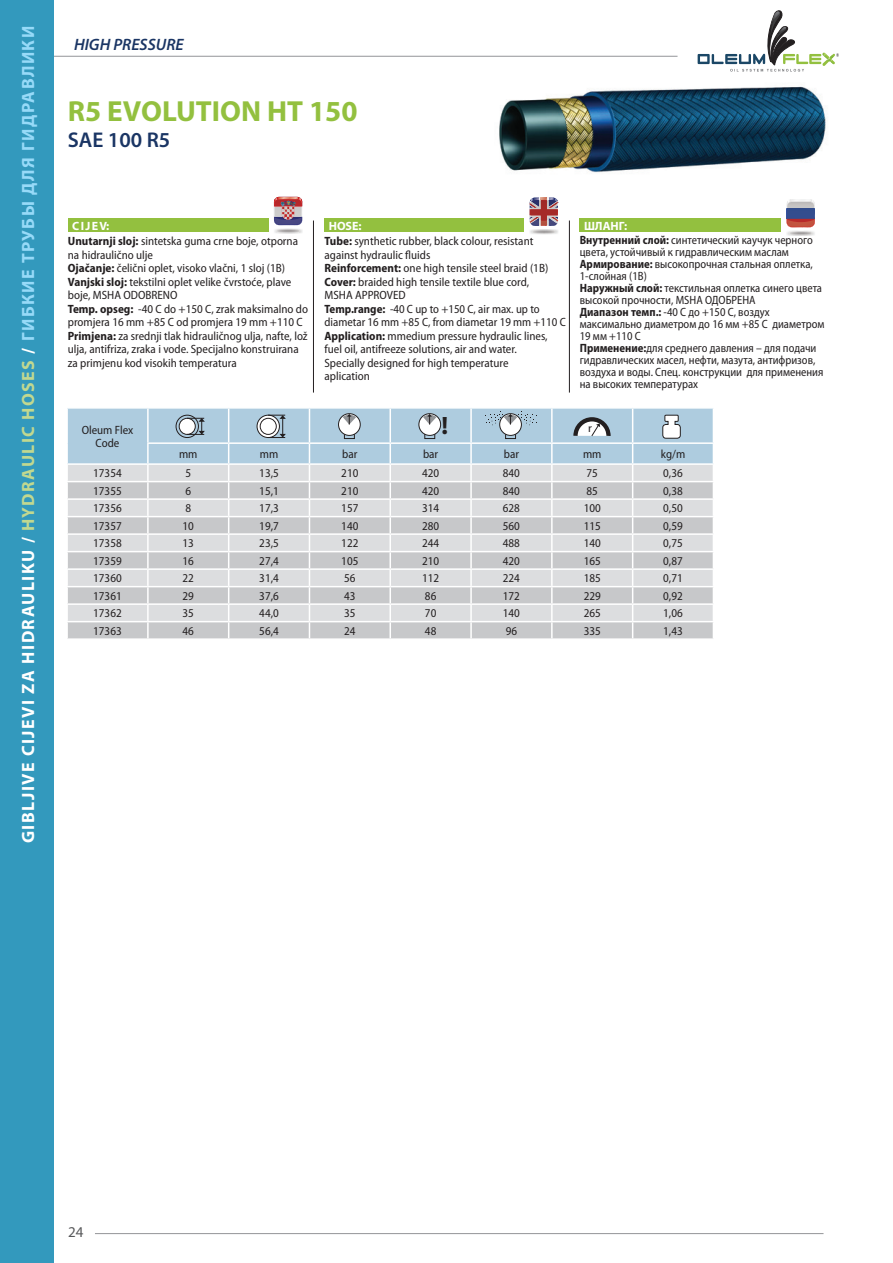
<style>
.page{position:relative;width:893px;height:1263px;background:#fff}
.page>*{position:absolute;margin:0;border:0;box-sizing:border-box;transform-origin:0 0}
.t1{font:700 29.1px "Myriad Pro";color:#93c03f}
.t2{font:700 25.2px "Myriad Pro";color:#231f20}
.t3{font:600 21.3px "Myriad Pro";color:#1a3564}
.t4{font:700 17.85px "Myriad Pro";letter-spacing:.08em;color:#fff}
.t5{font:italic 600 16.5px "Myriad Pro";color:#1a3564}
.t6{font:15px "Myriad Pro";color:#57585a}
.t7{font:semi-condensed 12px/13.5px "Myriad Pro";color:#231f20}
.t8{font:semi-condensed 12px/12px "Myriad Pro";color:#231f20;scale:.96 1}
.t9{font:700 12px "Myriad Pro";color:#fff}
.t10{font:11.7px "Myriad Pro";color:#231f20}
.s1{color:#c1d890}
.s2{color:#97daf8}
.s3{font-weight:700}
</style>
<div class="page">
<div style="left:0;top:0;width:54px;height:1263px;background:#3399bd"></div>
<svg style="left:698px;top:11px;width:141px;height:61px"></svg>
<hr style="left:54px;top:56px;width:623px;height:1px;background:#939598">
<hr style="left:95px;top:1233px;width:728px;height:1px;background:#939598">
<div style="left:68px;top:218px;width:200px;height:14px;background:#93c03f"></div>
<img style="left:274px;top:228px;width:28px;height:6px">
<img style="left:277px;top:229px;width:22px;height:4px">
<svg style="left:274px;top:197px;width:29px;height:29px"></svg>
<img style="left:275px;top:197px;width:21px;height:17px">
<hr style="left:313px;top:221px;width:1px;height:172px;background:#231f20">
<hr style="left:569px;top:221px;width:1px;height:172px;background:#231f20">
<div style="left:324px;top:218px;width:200px;height:14px;background:#93c03f"></div>
<img style="left:530px;top:229px;width:28px;height:5px">
<img style="left:533px;top:230px;width:22px;height:3px">
<svg style="left:530px;top:198px;width:29px;height:28px"></svg>
<div style="left:579px;top:218px;width:201px;height:14px;background:#93c03f"></div>
<img style="left:787px;top:231px;width:28px;height:5px">
<img style="left:790px;top:232px;width:22px;height:3px">
<svg style="left:786px;top:199px;width:29px;height:29px"></svg>
<svg style="left:67px;top:408px;width:646px;height:230px"></svg>
<img style="left:499px;top:86px;width:327px;height:87px">
<h3 class="t4" style="left:17px;top:843px;width:819px;rotate:-90deg">GIBLJIVE CIJEVI ZA HIDRAULIKU / <span class="s1">HYDRAULIC HOSES</span> / <span class="s2">ГИБКИЕ ТРУБЫ ДЛЯ ГИДРАВЛИКИ</span></h3>
<p class="t5" style="left:74px;top:34px;width:111px">HIGH PRESSURE</p>
<p class="t1" style="left:68px;top:92px;width:291px">R5 EVOLUTION HT 150</p>
<p class="t3" style="left:68px;top:127px;width:104px">SAE 100 R5</p>
<p class="t9" style="left:72px;top:218px;width:39px">C I J E V:</p>
<p class="t7" style="left:68px;top:235px;width:232px"><span class="s3">Unutarnji sloj:</span> sintetska guma crne boje, otporna na hidraulično ulje</p>
<p class="t7" style="left:68px;top:262px;width:219px"><span class="s3">Ojačanje:</span> čelični oplet, visoko vlačni, 1 sloj (1B)</p>
<p class="t7" style="left:68px;top:275px;width:225px"><span class="s3">Vanjski sloj:</span> tekstilni oplet velike čvrstoće, plave boje, MSHA ODOBRENO</p>
<p class="t7" style="left:68px;top:302px;width:242px"><span class="s3">Temp. opseg:</span> -40 C do +150 C, zrak maksimalno do promjera 16 mm +85 C od promjera 19 mm +110 C</p>
<p class="t7" style="left:68px;top:329px;width:241px"><span class="s3">Primjena:</span> za srednji tlak hidrauličnog ulja, nafte, lož ulja, antifriza, zraka i vode. Specijalno konstruirana za primjenu kod visokih temperatura</p>
<p class="t9" style="left:329px;top:218px;width:34px">HOSE:</p>
<p class="t7" style="left:324px;top:235px;width:210px"><span class="s3">Tube:</span> synthetic rubber, black colour, resistant against hydraulic fluids</p>
<p class="t7" style="left:324px;top:262px;width:225px"><span class="s3">Reinforcement:</span> one high tensile steel braid (1B)</p>
<p class="t7" style="left:324px;top:275px;width:206px"><span class="s3">Cover:</span> braided high tensile textile blue cord,</p>
<p class="t7" style="left:324px;top:289px;width:83px">MSHA APPROVED</p>
<p class="t7" style="left:324px;top:302px;width:217px"><span class="s3">Temp.range:</span> -40 C up to +150 C, air max. up to</p>
<p class="t7" style="left:324px;top:316px;width:243px">diametar 16 mm +85 C, from diametar 19 mm +110 C</p>
<p class="t7" style="left:324px;top:329px;width:225px"><span class="s3">Application:</span> mmedium pressure hydraulic lines, fuel oil, antifreeze solutions, air and water.</p>
<p class="t7" style="left:324px;top:356px;width:186px">Specially designed for high temperature</p>
<p class="t7" style="left:324px;top:370px;width:47px">aplication</p>
<p class="t9" style="left:584px;top:218px;width:45px">ШЛАНГ:</p>
<p class="t8" style="left:580px;top:234px;width:244px"><span class="s3">Внутренний слой:</span> синтетический каучук черного цвета, устойчивый к гидравлическим маслам</p>
<p class="t8" style="left:580px;top:258px;width:244px"><span class="s3">Армирование:</span> высокопрочная стальная оплетка,<br>1-слойная (1В)</p>
<p class="t8" style="left:580px;top:282px;width:254px"><span class="s3">Наружный слой:</span> текстильная оплетка синего цвета высокой прочности, MSHA ОДОБРЕНА</p>
<p class="t8" style="left:580px;top:306px;width:256px"><span class="s3">Диапазон темп.:</span> -40 C до +150 C, воздух максимально диаметром до 16 мм +85 C диаметром<br>19 мм +110 С</p>
<p class="t8" style="left:580px;top:342px;width:255px"><span class="s3">Применение:</span>для среднего давления – для подачи гидравлических масел, нефти, мазута, антифризов, воздуха и воды. Cпец. конструкции для применения на высоких температурах</p>
<p class="t7" style="left:82px;top:423px;width:53px">Oleum Flex</p>
<p class="t7" style="left:96px;top:437px;width:25px">Code</p>
<p class="t2" style="left:442px;top:409px;width:8px">!</p>
<p class="t10" style="left:588px;top:421px;width:5px">r</p>
<p class="t7" style="left:179px;top:448px;width:20px">mm</p>
<p class="t7" style="left:260px;top:448px;width:20px">mm</p>
<p class="t7" style="left:342px;top:448px;width:17px">bar</p>
<p class="t7" style="left:423px;top:448px;width:17px">bar</p>
<p class="t7" style="left:504px;top:448px;width:17px">bar</p>
<p class="t7" style="left:583px;top:448px;width:20px">mm</p>
<p class="t7" style="left:661px;top:448px;width:26px">kg/m</p>
<p class="t7" style="left:93px;top:467px;width:30px">17354</p>
<p class="t7" style="left:185px;top:467px;width:7px">5</p>
<p class="t7" style="left:259px;top:467px;width:21px">13,5</p>
<p class="t7" style="left:341px;top:467px;width:19px">210</p>
<p class="t7" style="left:422px;top:467px;width:19px">420</p>
<p class="t7" style="left:503px;top:467px;width:19px">840</p>
<p class="t7" style="left:587px;top:467px;width:13px">75</p>
<p class="t7" style="left:663px;top:467px;width:21px">0,36</p>
<p class="t7" style="left:93px;top:484px;width:30px">17355</p>
<p class="t7" style="left:185px;top:484px;width:7px">6</p>
<p class="t7" style="left:259px;top:484px;width:21px">15,1</p>
<p class="t7" style="left:341px;top:484px;width:19px">210</p>
<p class="t7" style="left:422px;top:484px;width:19px">420</p>
<p class="t7" style="left:503px;top:484px;width:19px">840</p>
<p class="t7" style="left:587px;top:484px;width:13px">85</p>
<p class="t7" style="left:663px;top:484px;width:21px">0,38</p>
<p class="t7" style="left:93px;top:502px;width:30px">17356</p>
<p class="t7" style="left:185px;top:502px;width:7px">8</p>
<p class="t7" style="left:259px;top:502px;width:21px">17,3</p>
<p class="t7" style="left:341px;top:502px;width:19px">157</p>
<p class="t7" style="left:422px;top:502px;width:19px">314</p>
<p class="t7" style="left:503px;top:502px;width:19px">628</p>
<p class="t7" style="left:584px;top:502px;width:19px">100</p>
<p class="t7" style="left:663px;top:502px;width:21px">0,50</p>
<p class="t7" style="left:93px;top:519px;width:30px">17357</p>
<p class="t7" style="left:183px;top:519px;width:13px">10</p>
<p class="t7" style="left:259px;top:519px;width:21px">19,7</p>
<p class="t7" style="left:341px;top:519px;width:19px">140</p>
<p class="t7" style="left:422px;top:519px;width:19px">280</p>
<p class="t7" style="left:503px;top:519px;width:19px">560</p>
<p class="t7" style="left:584px;top:519px;width:19px">115</p>
<p class="t7" style="left:663px;top:519px;width:21px">0,59</p>
<p class="t7" style="left:93px;top:537px;width:30px">17358</p>
<p class="t7" style="left:183px;top:537px;width:13px">13</p>
<p class="t7" style="left:259px;top:537px;width:21px">23,5</p>
<p class="t7" style="left:341px;top:537px;width:19px">122</p>
<p class="t7" style="left:422px;top:537px;width:19px">244</p>
<p class="t7" style="left:503px;top:537px;width:19px">488</p>
<p class="t7" style="left:584px;top:537px;width:19px">140</p>
<p class="t7" style="left:663px;top:537px;width:21px">0,75</p>
<p class="t7" style="left:93px;top:554px;width:30px">17359</p>
<p class="t7" style="left:183px;top:554px;width:13px">16</p>
<p class="t7" style="left:259px;top:554px;width:21px">27,4</p>
<p class="t7" style="left:341px;top:554px;width:19px">105</p>
<p class="t7" style="left:422px;top:554px;width:19px">210</p>
<p class="t7" style="left:503px;top:554px;width:19px">420</p>
<p class="t7" style="left:584px;top:554px;width:19px">165</p>
<p class="t7" style="left:663px;top:554px;width:21px">0,87</p>
<p class="t7" style="left:93px;top:572px;width:30px">17360</p>
<p class="t7" style="left:183px;top:572px;width:13px">22</p>
<p class="t7" style="left:259px;top:572px;width:21px">31,4</p>
<p class="t7" style="left:344px;top:572px;width:13px">56</p>
<p class="t7" style="left:422px;top:572px;width:19px">112</p>
<p class="t7" style="left:503px;top:572px;width:19px">224</p>
<p class="t7" style="left:584px;top:572px;width:19px">185</p>
<p class="t7" style="left:663px;top:572px;width:21px">0,71</p>
<p class="t7" style="left:93px;top:589px;width:30px">17361</p>
<p class="t7" style="left:183px;top:589px;width:13px">29</p>
<p class="t7" style="left:259px;top:589px;width:21px">37,6</p>
<p class="t7" style="left:344px;top:589px;width:13px">43</p>
<p class="t7" style="left:425px;top:589px;width:13px">86</p>
<p class="t7" style="left:503px;top:589px;width:19px">172</p>
<p class="t7" style="left:584px;top:589px;width:19px">229</p>
<p class="t7" style="left:663px;top:589px;width:21px">0,92</p>
<p class="t7" style="left:93px;top:607px;width:30px">17362</p>
<p class="t7" style="left:183px;top:607px;width:13px">35</p>
<p class="t7" style="left:259px;top:607px;width:21px">44,0</p>
<p class="t7" style="left:344px;top:607px;width:13px">35</p>
<p class="t7" style="left:425px;top:607px;width:13px">70</p>
<p class="t7" style="left:503px;top:607px;width:19px">140</p>
<p class="t7" style="left:584px;top:607px;width:19px">265</p>
<p class="t7" style="left:663px;top:607px;width:21px">1,06</p>
<p class="t7" style="left:93px;top:624px;width:30px">17363</p>
<p class="t7" style="left:183px;top:624px;width:13px">46</p>
<p class="t7" style="left:259px;top:624px;width:21px">56,4</p>
<p class="t7" style="left:344px;top:624px;width:13px">24</p>
<p class="t7" style="left:425px;top:624px;width:13px">48</p>
<p class="t7" style="left:506px;top:624px;width:13px">96</p>
<p class="t7" style="left:584px;top:624px;width:19px">335</p>
<p class="t7" style="left:663px;top:624px;width:21px">1,43</p>
<p class="t6" style="left:68px;top:1223px;width:17px">24</p>
</div>
